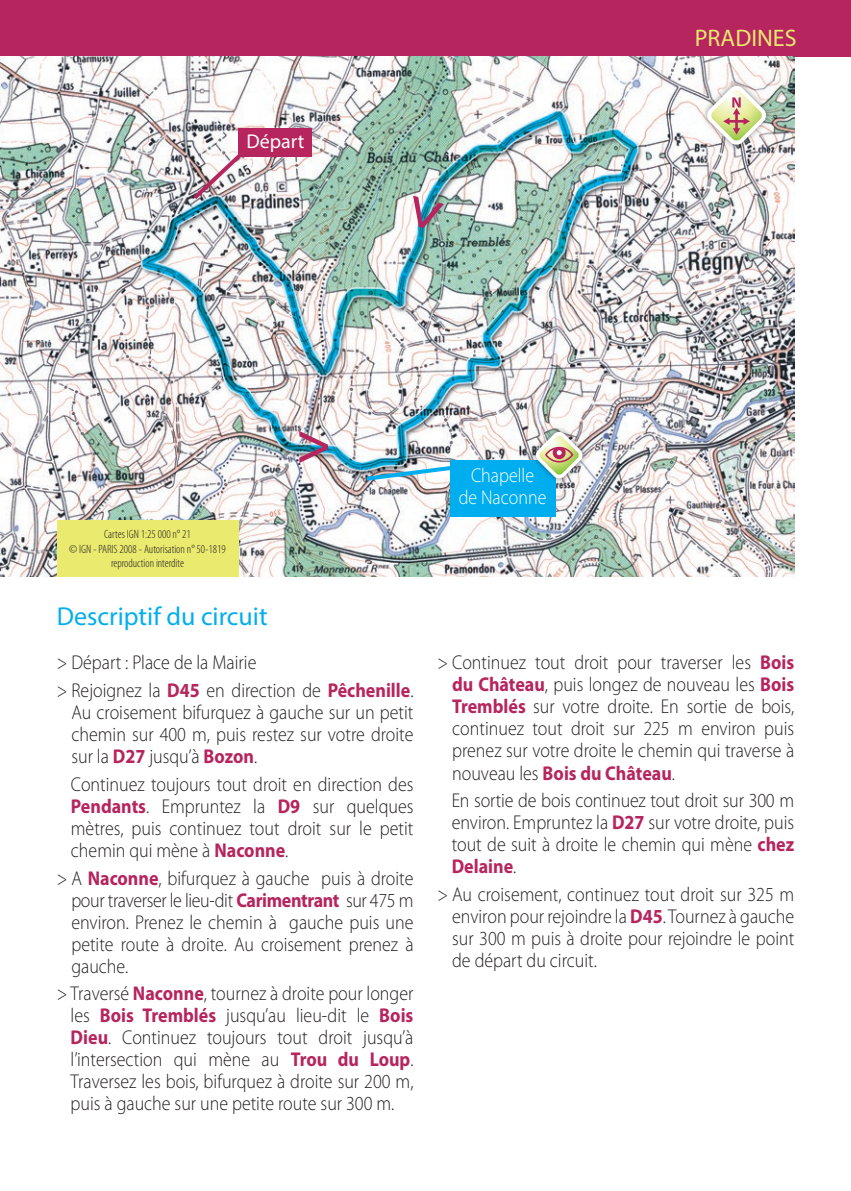
<style>
.page{position:relative;width:851px;height:1191px;background:#fff}
.page>*{position:absolute;margin:0;border:0;box-sizing:border-box;transform-origin:0 0}
.t1{font:26px "Myriad Pro";color:#00aeef}
.t2{font:24px "Myriad Pro";color:#eaea6f}
.t3{font:300 20px/22px "Myriad Pro";color:#231f20;text-align:justify;scale:.9 1}
.t4{font:300 20px/22px "Myriad Pro";color:#fff;text-align:center;scale:.9 1}
.t5{font:20px "Myriad Pro";color:#fff}
.t6{font:300 condensed 12px/14px "Myriad Pro";color:#231f20;text-align:center}
.s1{font-weight:700;color:#b6255e}
</style>
<div class="page">
<div style="left:0;top:0;width:850px;height:57px;background:#b6255e"></div>
<img style="left:0;top:57px;width:794px;height:519px">
<img style="left:189px;top:148px;width:58px;height:55px">
<div style="left:238px;top:129px;width:74px;height:28px;background:#b6255e"></div>
<div style="left:449px;top:460px;width:106px;height:57px;background:#00aeef"></div>
<div style="left:529px;top:426px;width:59px;height:58px;background:#231f20;opacity:.5"></div>
<svg style="left:535px;top:431px;width:48px;height:48px"></svg>
<svg style="left:362px;top:463px;width:88px;height:20px"></svg>
<div style="left:57px;top:519px;width:181px;height:57px;background:#eaea6f"></div>
<svg style="left:413px;top:196px;width:31px;height:32px"></svg>
<svg style="left:299px;top:431px;width:29px;height:32px"></svg>
<div style="left:701px;top:80px;width:71px;height:71px;background:#231f20;opacity:.5"></div>
<svg style="left:706px;top:85px;width:60px;height:61px"></svg>
<p class="t5" style="left:246px;top:129px;width:60px">Départ</p>
<p class="t2" style="left:694px;top:23px;width:103px">PRADINES</p>
<p class="t6" style="left:69px;top:528px;width:158px">Cartes IGN 1:25 000 n° 21<br>© IGN - PARIS 2008 - Autorisation n° 50-1819 reproduction interdite</p>
<h1 class="t1" style="left:57px;top:600px;width:212px">Descriptif du circuit</h1>
<p class="t3" style="left:57px;top:649px;width:398px;line-height:27.6px">&gt; Départ : Place de la Mairie<br>&gt; Rejoignez la <span class="s1">D45</span> en direction de <span class="s1">Pêchenille</span>.</p>
<p class="t3" style="left:71px;top:702px;width:381px">Au croisement bifurquez à gauche sur un petit chemin sur 400 m, puis restez sur votre droite sur la <span class="s1">D27</span> jusqu’à <span class="s1">Bozon</span>.</p>
<p class="t3" style="left:71px;top:773px;width:382px">Continuez toujours tout droit en direction des <span class="s1">Pendants</span>. Empruntez la <span class="s1">D9</span> sur quelques mètres, puis continuez tout droit sur le petit chemin qui mène à <span class="s1">Naconne</span>.</p>
<p class="t3" style="left:71px;top:867px;width:381px;text-indent:-15px">&gt; A <span class="s1">Naconne</span>, bifurquez à gauche puis à droite pour traverser le lieu-dit <span class="s1">Carimentrant</span> sur 475 m environ. Prenez le chemin à gauche puis une petite route à droite. Au croisement prenez à gauche.</p>
<p class="t3" style="left:71px;top:983px;width:382px;text-indent:-14px">&gt; Traversé <span class="s1">Naconne</span>, tournez à droite pour longer les <span class="s1">Bois Tremblés</span> jusqu’au lieu-dit le <span class="s1">Bois Dieu</span>. Continuez toujours tout droit jusqu’à l’intersection qui mène au <span class="s1">Trou du Loup</span>.<br>Traversez les bois, bifurquez à droite sur 200 m, puis à gauche sur une petite route sur 300 m.</p>
<p class="t4" style="left:458px;top:465px;width:99px">Chapelle<br>de Naconne</p>
<p class="t3" style="left:452px;top:652px;width:381px;text-indent:-15px">&gt; Continuez tout droit pour traverser les <span class="s1">Bois du Château</span>, puis longez de nouveau les <span class="s1">Bois Tremblés</span> sur votre droite. En sortie de bois, continuez tout droit sur 225 m environ puis prenez sur votre droite le chemin qui traverse à nouveau les <span class="s1">Bois du Château</span>.</p>
<p class="t3" style="left:451px;top:790px;width:382px">En sortie de bois continuez tout droit sur 300 m environ. Empruntez la <span class="s1">D27</span> sur votre droite, puis tout de suit à droite le chemin qui mène <span class="s1">chez Delaine</span>.</p>
<p class="t3" style="left:452px;top:883px;width:381px;text-indent:-15px">&gt; Au croisement, continuez tout droit sur 325 m environ pour rejoindre la <span class="s1">D45</span>. Tournez à gauche sur 300 m puis à droite pour rejoindre le point de départ du circuit.</p>
</div>
